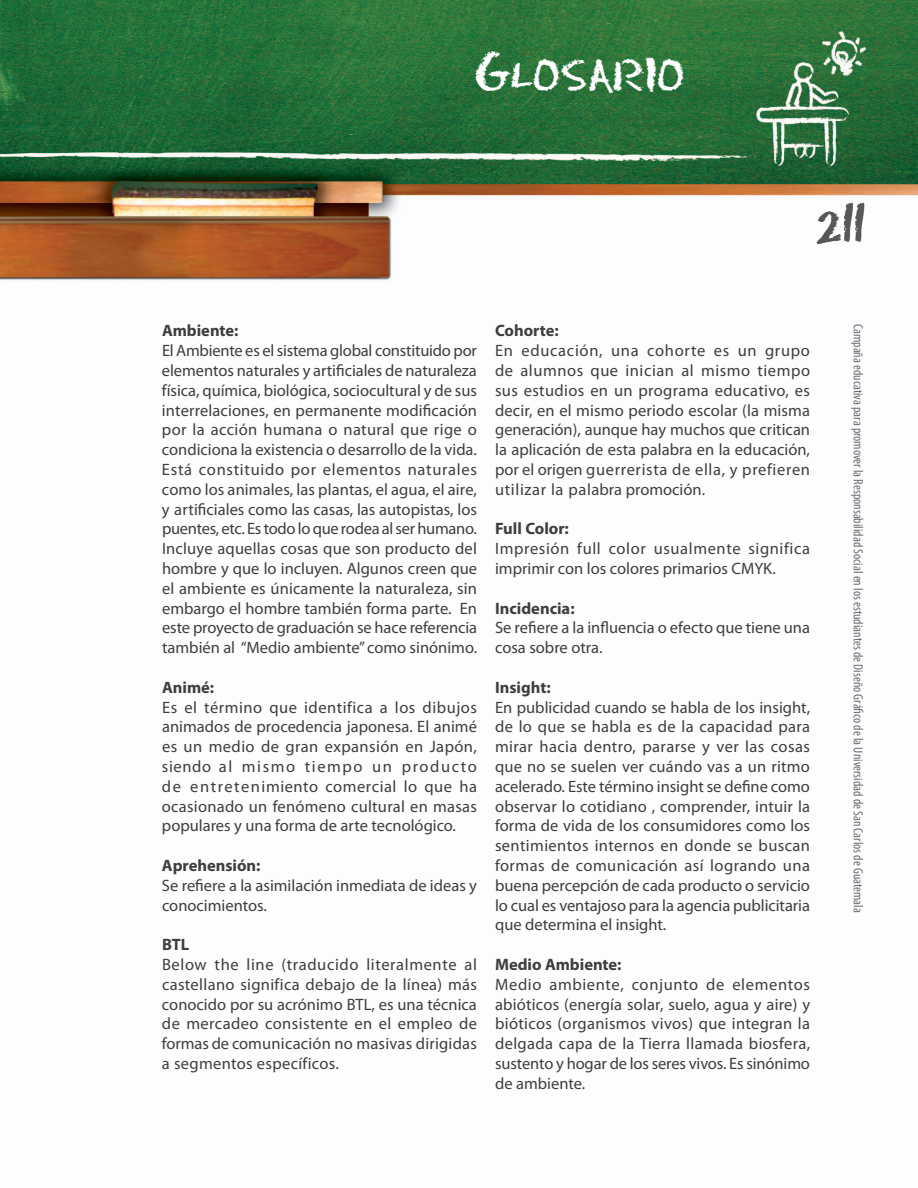
<style>
.page{position:relative;width:918px;height:1188px;background:#fff}
.page>*{position:absolute;margin:0;border:0;box-sizing:border-box;transform-origin:0 0}
.t1{font:45px "Chalk Dust Regular SWFTE";color:#fff}
.t2{font:36px "Chalk Dust Regular SWFTE";color:#57585a}
.t3{font:16.5px/19.8px "Myriad Pro";color:#3e3e3f;text-align:justify}
.t4{font:700 16.5px "Myriad Pro";color:#3e3e3f}
.t5{font:16.5px/19.8px "Myriad Pro";letter-spacing:.03em;color:#3e3e3f}
.t6{font:condensed 13.5px "Myriad Pro";color:#6c6d70}
</style>
<div class="page">
<img style="left:0;top:0;width:918px;height:280px">
<h1 class="t1" style="left:474px;top:42px;width:213px">GLOSARIO</h1>
<h2 class="t2" style="left:816px;top:202px;width:50px">211</h2>
<p class="t4" style="left:162px;top:320px;width:78px">Ambiente:</p>
<p class="t3" style="left:162px;top:340px;width:317px">El Ambiente es el sistema global constituido por elementos naturales y artificiales de naturaleza física, química, biológica, sociocultural y de sus interrelaciones, en permanente modificación por la acción humana o natural que rige o condiciona la existencia o desarrollo de la vida.<br>Está constituido por elementos naturales como los animales, las plantas, el agua, el aire, y artificiales como las casas, las autopistas, los puentes, etc. Estodoloque rodea alserhumano.<br>Incluye aquellas cosas que son producto del hombre y que lo incluyen. Algunos creen que el ambiente es únicamente la naturaleza, sin embargo el hombre también forma parte. En este proyecto de graduación se hace referencia también al “Medio ambiente” como sinónimo.</p>
<p class="t4" style="left:162px;top:676px;width:54px">Animé:</p>
<p class="t3" style="left:162px;top:697px;width:317px">Es el término que identifica a los dibujos animados de procedencia japonesa. El animé es un medio de gran expansión en Japón, siendo al mismo tiempo un producto de entretenimiento comercial lo que ha ocasionado un fenómeno cultural en masas populares y una forma de arte tecnológico.</p>
<p class="t4" style="left:162px;top:855px;width:100px">Aprehensión:</p>
<p class="t3" style="left:162px;top:875px;width:317px">Se refiere a la asimilación inmediata de ideas y conocimientos.</p>
<p class="t4" style="left:162px;top:934px;width:29px">BTL</p>
<p class="t3" style="left:162px;top:954px;width:317px">Below the line (traducido literalmente al castellano significa debajo de la línea) más conocido por su acrónimo BTL, es una técnica de mercadeo consistente en el empleo de formas de comunicación no masivas dirigidas a segmentos específicos.</p>
<p class="t4" style="left:495px;top:320px;width:65px">Cohorte:</p>
<p class="t3" style="left:495px;top:340px;width:317px">En educación, una cohorte es un grupo de alumnos que inician al mismo tiempo sus estudios en un programa educativo, es decir, en el mismo periodo escolar (la misma generación), aunque hay muchos que critican la aplicación de esta palabra en la educación, por el origen guerrerista de ella, y prefieren utilizar la palabra promoción.</p>
<p class="t4" style="left:495px;top:518px;width:75px">Full Color:</p>
<p class="t5" style="left:495px;top:538px;width:316px">Impresión full color usualmente significa imprimir con los colores primarios CMYK.</p>
<p class="t4" style="left:495px;top:597px;width:81px">Incidencia:</p>
<p class="t3" style="left:495px;top:618px;width:317px">Se refiere a la influencia o efecto que tiene una cosa sobre otra.</p>
<p class="t4" style="left:495px;top:676px;width:57px">Insight:</p>
<p class="t3" style="left:495px;top:697px;width:317px">En publicidad cuando se habla de los insight, de lo que se habla es de la capacidad para mirar hacia dentro, pararse y ver las cosas que no se suelen ver cuándo vas a un ritmo acelerado. Este término insight se define como observar lo cotidiano , comprender, intuir la forma de vida de los consumidores como los sentimientos internos en donde se buscan formas de comunicación así logrando una buena percepción de cada producto o servicio lo cual es ventajoso para la agencia publicitaria que determina el insight.</p>
<p class="t4" style="left:495px;top:954px;width:128px">Medio Ambiente:</p>
<p class="t3" style="left:495px;top:974px;width:317px">Medio ambiente, conjunto de elementos abióticos (energía solar, suelo, agua y aire) y bióticos (organismos vivos) que integran la delgada capa de la Tierra llamada biosfera, sustento y hogar de los seres vivos. Es sinónimo de ambiente.</p>
<p class="t6" style="left:866px;top:324px;width:590px;rotate:90deg">Campaña educativa para promover la Responsabilidad Social en los estudiantes de Diseño Gráfico de la Universidad de San Carlos de Guatemala</p>
</div>
